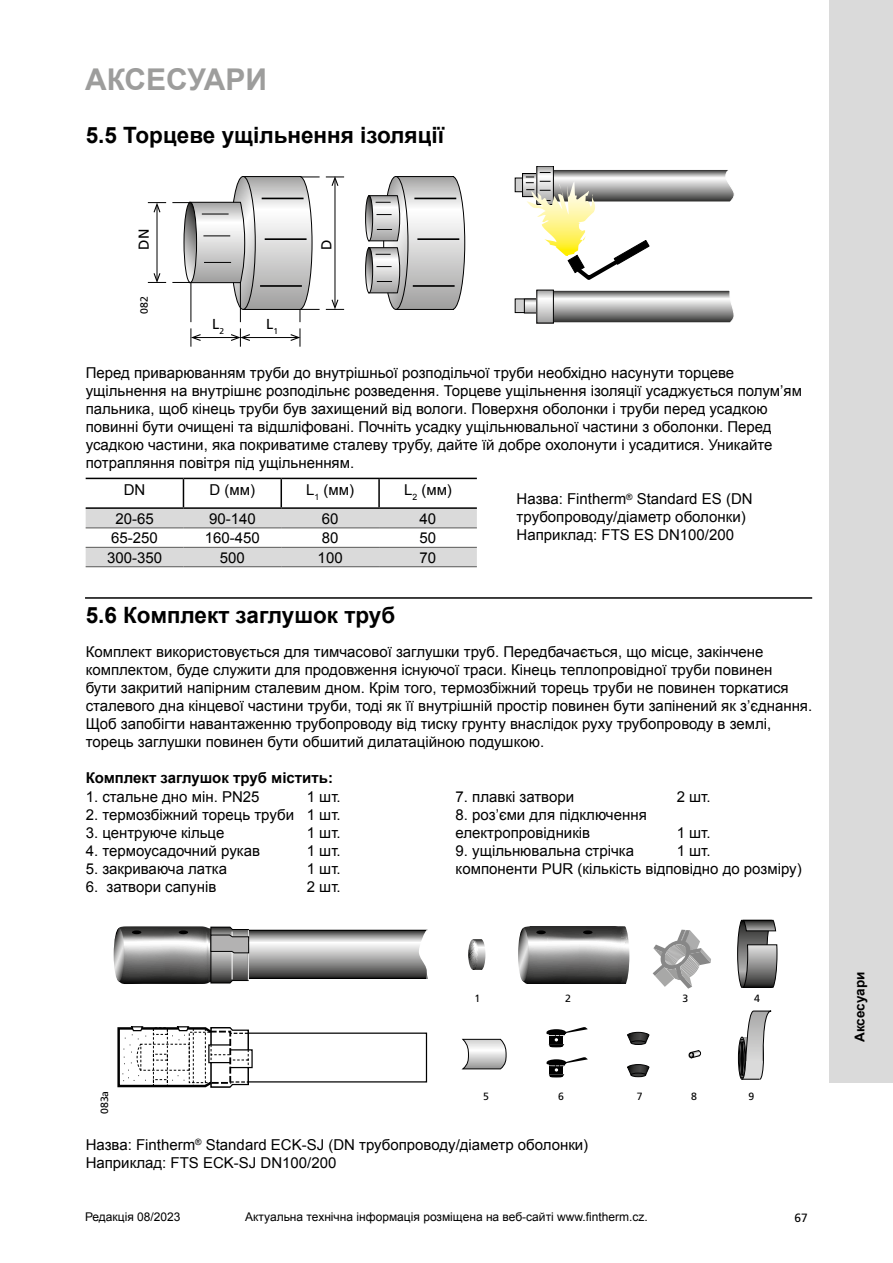
<style>
.page{position:relative;width:893px;height:1263px;background:#fff}
.page>*{position:absolute;margin:0;border:0;box-sizing:border-box;transform-origin:0 0}
.t1{font:700 30px "Arial";color:#9d9d9c}
.t2{font:700 22.5px "Arial";color:#000}
.t3{font:15px/18px "Arial";color:#000}
.t4{font:700 15px "Arial";color:#000}
.t5{font:14.4px "Frutiger";color:#000}
.t6{font:700 13.5px "Arial";color:#000}
.t7{font:12px "Arial";color:#000}
.t8{font:12px "Frutiger CE";color:#000}
.t9{font:10.5px "Frutiger";color:#000}
</style>
<div class="page">
<div style="left:829px;top:0;width:64px;height:1082px;background:#dadada"></div>
<hr style="left:85px;top:597px;width:727px;height:2px;background:#000">
<svg style="left:366px;top:176px;width:99px;height:133px"></svg>
<div style="left:515px;top:178px;width:30px;height:14px;background:#d0d0d0;border:1px solid #000"></div>
<svg style="left:524px;top:175px;width:2px;height:20px"></svg>
<div style="left:522px;top:173px;width:15px;height:24px;border:1px solid #000"></div>
<svg style="left:553px;top:290px;width:181px;height:33px;background:#a2a2a1"></svg>
<svg style="left:515px;top:299px;width:30px;height:14px"></svg>
<svg style="left:526px;top:301px;width:9px;height:10px"></svg>
<div style="left:524px;top:299px;width:13px;height:14px;border:1px solid #000"></div>
<svg style="left:539px;top:292px;width:12px;height:29px"></svg>
<hr style="left:413px;top:285px;width:42px;height:2px;background:#000">
<hr style="left:417px;top:238px;width:42px;height:2px;background:#000">
<hr style="left:414px;top:198px;width:42px;height:1px;background:#000">
<svg style="left:526px;top:166px;width:208px;height:114px"></svg>
<hr style="left:157px;top:206px;width:1px;height:74px;background:#000">
<svg style="left:148px;top:202px;width:18px;height:10px"></svg>
<svg style="left:148px;top:273px;width:18px;height:10px"></svg>
<hr style="left:194px;top:337px;width:44px;height:1px;background:#000">
<svg style="left:191px;top:328px;width:10px;height:19px"></svg>
<hr style="left:243px;top:337px;width:54px;height:1px;background:#000">
<svg style="left:231px;top:328px;width:19px;height:19px"></svg>
<svg style="left:290px;top:328px;width:11px;height:19px"></svg>
<svg style="left:172px;top:176px;width:148px;height:146px"></svg>
<hr style="left:335px;top:179px;width:1px;height:127px;background:#000">
<svg style="left:326px;top:300px;width:18px;height:10px"></svg>
<svg style="left:326px;top:176px;width:18px;height:10px"></svg>
<svg style="left:249px;top:932px;width:170px;height:44px;background:#a4a3a3"></svg>
<div style="left:216px;top:930px;width:211px;height:48px;border:1px solid #000"></div>
<svg style="left:419px;top:930px;width:9px;height:49px"></svg>
<svg style="left:738px;top:920px;width:39px;height:67px;background:#797979"></svg>
<svg style="left:689px;top:1050px;width:12px;height:8px"></svg>
<svg style="left:628px;top:1064px;width:21px;height:11px"></svg>
<svg style="left:631px;top:1073px;width:15px;height:4px"></svg>
<svg style="left:628px;top:1032px;width:21px;height:11px"></svg>
<div style="left:631px;top:1041px;width:15px;height:3px;background:#3c3c3b;border:1px solid #000;border-radius:50%"></div>
<svg style="left:468px;top:939px;width:17px;height:31px"></svg>
<svg style="left:653px;top:930px;width:58px;height:59px"></svg>
<svg style="left:461px;top:1039px;width:46px;height:31px"></svg>
<div style="left:247px;top:1032px;width:180px;height:50px;border:1px solid #000"></div>
<svg style="left:546px;top:1027px;width:42px;height:20px"></svg>
<svg style="left:547px;top:1057px;width:41px;height:20px"></svg>
<svg style="left:114px;top:926px;width:135px;height:58px;background:#838382"></svg>
<svg style="left:117px;top:1026px;width:133px;height:62px"></svg>
<svg style="left:518px;top:926px;width:112px;height:58px;background:#7e7e7e"></svg>
<svg style="left:738px;top:1037px;width:8px;height:42px"></svg>
<svg style="left:739px;top:1011px;width:32px;height:69px"></svg>
<svg style="left:86px;top:478px;width:391px;height:89px"></svg>
<hr style="left:378px;top:479px;width:2px;height:28px;background:#000">
<h1 class="t1" style="left:85px;top:60px;width:184px">АКСЕСУАРИ</h1>
<h2 class="t2" style="left:86px;top:121px;width:360px">5.5 Торцеве ущільнення ізоляції</h2>
<p class="t5" style="left:135px;top:250px;width:22px;rotate:-90deg">DN</p>
<p class="t5" style="left:318px;top:250px;width:12px;rotate:-90deg">D</p>
<p class="t9" style="left:138px;top:314px;width:19px;rotate:-90deg">082</p>
<p class="t5" style="left:212px;top:316px;width:13px">L<sub>2</sub></p>
<p class="t5" style="left:266px;top:316px;width:13px">L<sub>1</sub></p>
<p class="t3" style="left:86px;top:364px;width:718px">Перед приварюванням труби до внутрішньої розподільчої труби необхідно насунути торцеве ущільнення на внутрішнє розподільнє розведення. Торцеве ущільнення ізоляції усаджується полум’ям пальника, щоб кінець труби був захищений від вологи. Поверхня оболонки і труби перед усадкою повинні бути очищені та відшліфовані. Почніть усадку ущільнювальної частини з оболонки. Перед усадкою частини, яка покриватиме сталеву трубу, дайте їй добре охолонути і усадитися. Уникайте потрапляння повітря під ущільненням.</p>
<p class="t3" style="left:517px;top:490px;width:237px">Назва: Fintherm<sup>®</sup> Standard ES (DN трубопроводу/діаметр оболонки)<br>Наприклад: FTS ES DN100/200</p>
<p class="t3" style="left:124px;top:481px;width:23px">DN</p>
<p class="t3" style="left:210px;top:481px;width:47px">D (мм)</p>
<p class="t3" style="left:306px;top:481px;width:49px">L<sub>1</sub> (мм)</p>
<p class="t3" style="left:404px;top:481px;width:49px">L<sub>2</sub> (мм)</p>
<p class="t3" style="left:115px;top:509px;width:40px">20-65</p>
<p class="t3" style="left:209px;top:509px;width:48px">90-140</p>
<p class="t3" style="left:322px;top:509px;width:18px">60</p>
<p class="t3" style="left:420px;top:509px;width:18px">40</p>
<p class="t3" style="left:111px;top:529px;width:48px">65-250</p>
<p class="t3" style="left:205px;top:529px;width:57px">160-450</p>
<p class="t3" style="left:322px;top:529px;width:18px">80</p>
<p class="t3" style="left:420px;top:529px;width:18px">50</p>
<p class="t3" style="left:107px;top:548px;width:57px">300-350</p>
<p class="t3" style="left:220px;top:548px;width:27px">500</p>
<p class="t3" style="left:318px;top:548px;width:27px">100</p>
<p class="t3" style="left:420px;top:548px;width:18px">70</p>
<h2 class="t2" style="left:86px;top:600px;width:311px">5.6 Комплект заглушок труб</h2>
<p class="t3" style="left:86px;top:643px;width:728px">Комплект використовується для тимчасової заглушки труб. Передбачається, що місце, закінчене комплектом, буде служити для продовження існуючої траси. Кінець теплопровідної труби повинен<br>бути закритий напірним сталевим дном. Крім того, термозбіжний торець труби не повинен торкатися сталевого дна кінцевої частини труби, тоді як її внутрішній простір повинен бути запінений як з’єднання.<br>Щоб запобігти навантаженню трубопроводу від тиску грунту внаслідок руху трубопроводу в землі, торець заглушки повинен бути обшитий дилатаційною подушкою.</p>
<p class="t4" style="left:86px;top:768px;width:249px">Комплект заглушок труб містить:</p>
<p class="t3" style="left:86px;top:788px;width:175px">1. стальне дно мін. PN25</p>
<p class="t3" style="left:307px;top:788px;width:35px">1 шт.</p>
<p class="t3" style="left:86px;top:806px;width:257px">2. термозбіжний торець труби 1 шт.</p>
<p class="t3" style="left:86px;top:824px;width:140px">3. центруюче кільце</p>
<p class="t3" style="left:307px;top:824px;width:35px">1 шт.</p>
<p class="t3" style="left:86px;top:842px;width:176px">4. термоусадочний рукав</p>
<p class="t3" style="left:307px;top:842px;width:35px">1 шт.</p>
<p class="t3" style="left:86px;top:860px;width:143px">5. закриваюча латка</p>
<p class="t3" style="left:307px;top:860px;width:35px">1 шт.</p>
<p class="t3" style="left:86px;top:878px;width:132px">6. затвори сапунів</p>
<p class="t3" style="left:307px;top:878px;width:35px">2 шт.</p>
<p class="t9" style="left:98px;top:1114px;width:25px;rotate:-90deg">083a</p>
<p class="t3" style="left:456px;top:788px;width:120px">7. плавкі затвори</p>
<p class="t3" style="left:677px;top:788px;width:35px">2 шт.</p>
<p class="t3" style="left:456px;top:806px;width:193px">8. роз’єми для підключення електропровідників</p>
<p class="t3" style="left:677px;top:824px;width:35px">1 шт.</p>
<p class="t3" style="left:456px;top:842px;width:180px">9. ущільнювальна стрічка</p>
<p class="t3" style="left:456px;top:842px;width:348px;text-indent:221px">1 шт.<br>компоненти PUR (кількість відповідно до розміру)</p>
<p class="t9" style="left:475px;top:992px;width:7px">1</p>
<p class="t9" style="left:565px;top:992px;width:7px">2</p>
<p class="t9" style="left:682px;top:992px;width:7px">3</p>
<p class="t9" style="left:754px;top:992px;width:7px">4</p>
<p class="t9" style="left:483px;top:1090px;width:7px">5</p>
<p class="t9" style="left:558px;top:1090px;width:7px">6</p>
<p class="t9" style="left:637px;top:1090px;width:7px">7</p>
<p class="t9" style="left:691px;top:1090px;width:7px">8</p>
<p class="t9" style="left:749px;top:1090px;width:7px">9</p>
<p class="t3" style="left:86px;top:1135px;width:504px">Назва: Fintherm<sup>®</sup> Standard ECK-SJ (DN трубопроводу/діаметр оболонки)<br>Наприклад: FTS ECK-SJ DN100/200</p>
<p class="t7" style="left:85px;top:1208px;width:97px">Редакція 08/2023</p>
<p class="t7" style="left:245px;top:1208px;width:404px">Актуальна технічна інформація розміщена на веб-сайті www.fintherm.cz.</p>
<p class="t8" style="left:795px;top:1210px;width:15px">67</p>
<p class="t6" style="left:851px;top:1042px;width:72px;rotate:-90deg">Аксесуари</p>
</div>
